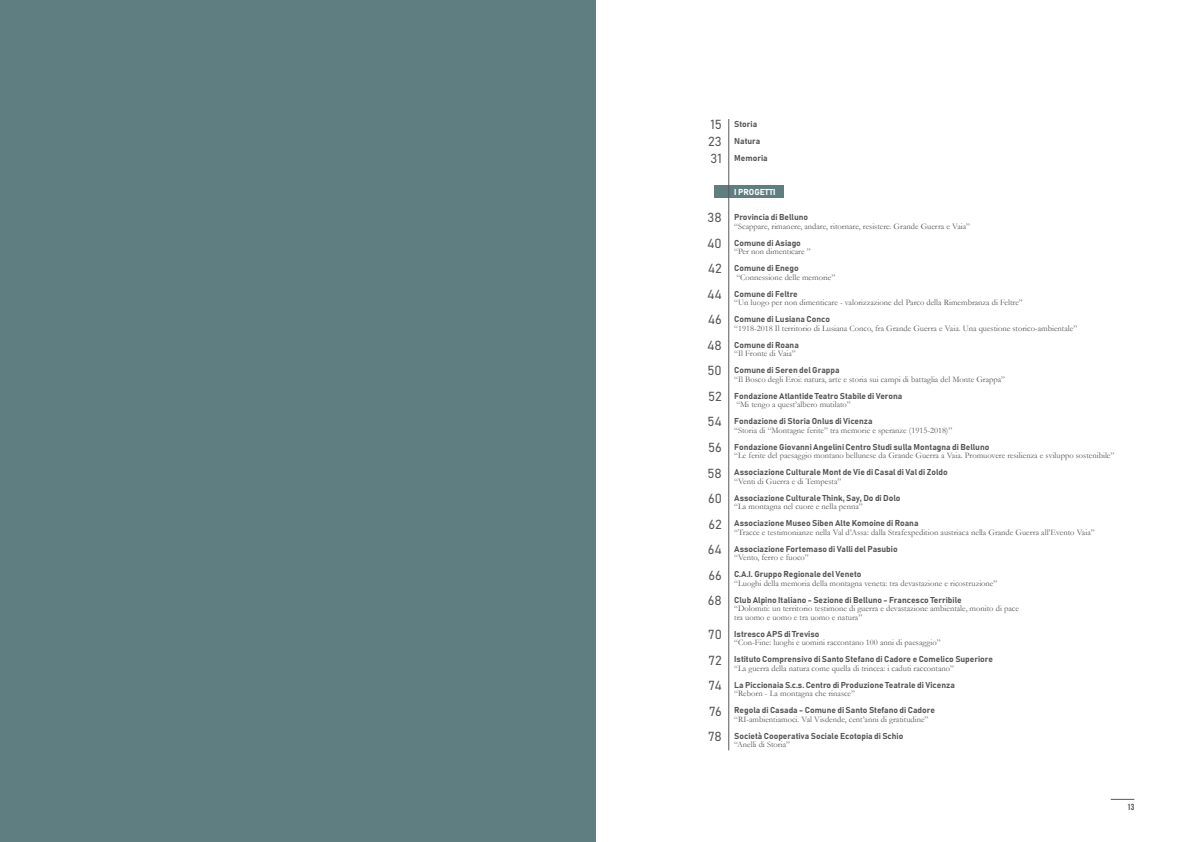
<style>
.page{position:relative;width:1191px;height:842px;background:#fff}
.page>*{position:absolute;margin:0;border:0;box-sizing:border-box;transform-origin:0 0}
.t1{font:13px/25.5px "Bahnschrift";color:#575756;text-align:justify}
.t2{font:9px "Bebas Neue";color:#575756}
.t3{font:8.5px/8.5px "Garamond";color:#575756}
.t4{font:8.5px/17px "Bahnschrift";color:#575756}
.t5{font:8.5px "Bahnschrift";color:#fff}
.s1{font-family:"Helvetica Neue LT Std";font-weight:700;font-stretch:condensed}
</style>
<div class="page">
<svg style="left:1110px;top:799px;width:24px;height:1px"></svg>
<div style="left:714px;top:185px;width:70px;height:13px;background:#5f7e81"></div>
<hr style="left:728px;top:119px;width:1px;height:631px;background:#575756">
<div style="left:0;top:0;width:595px;height:842px;background:#5f7e81"></div>
<h1 class="t1" style="left:708px;top:116px;width:15px;line-height:16.8px">15<br>23<br>31</h1>
<h1 class="t1" style="left:707px;top:205px;width:16px">38<br>40<br>42<br>44<br>46<br>48<br>50<br>52<br>54<br>56<br>58<br>60<br>62<br>64<br>66<br>68</h1>
<h1 class="t1" style="left:708px;top:621px;width:15px">70<br>72<br>74<br>76<br>78</h1>
<p class="t4" style="left:734px;top:115px;width:35px">Storia<br>Natura<br>Memoria</p>
<p class="t5" style="left:734px;top:186px;width:43px">I PROGETTI</p>
<p class="t4" style="left:734px;top:208px;width:75px">Provincia di Belluno</p>
<p class="t3" style="left:734px;top:222px;width:237px">“Scappare, rimanere, andare, ritornare, resistere. Grande Guerra e Vaia”</p>
<p class="t4" style="left:734px;top:234px;width:68px">Comune di Asiago</p>
<p class="t3" style="left:734px;top:247px;width:78px">“Per non dimenticare ”</p>
<p class="t4" style="left:734px;top:259px;width:66px">Comune di Enego</p>
<p class="t3" style="left:736px;top:273px;width:100px">“Connessione delle memorie”</p>
<p class="t4" style="left:734px;top:285px;width:65px">Comune di Feltre</p>
<p class="t3" style="left:734px;top:298px;width:290px">“Un luogo per non dimenticare - valorizzazione del Parco della Rimembranza di Feltre”</p>
<p class="t4" style="left:734px;top:310px;width:97px">Comune di Lusiana Conco</p>
<p class="t3" style="left:734px;top:324px;width:344px">“1918-2018 Il territorio di Lusiana Conco, fra Grande Guerra e Vaia. Una questione storico-ambientale”</p>
<p class="t4" style="left:734px;top:336px;width:66px">Comune di Roana</p>
<p class="t3" style="left:734px;top:349px;width:63px">“Il Fronte di Vaia”</p>
<p class="t4" style="left:734px;top:361px;width:107px">Comune di Seren del Grappa</p>
<p class="t3" style="left:734px;top:375px;width:272px">“Il Bosco degli Eroi: natura, arte e storia sui campi di battaglia del Monte Grappa”</p>
<p class="t4" style="left:734px;top:387px;width:170px">Fondazione Atlantide Teatro Stabile di Verona</p>
<p class="t3" style="left:736px;top:400px;width:116px">“Mi tengo a quest’albero mutilato”</p>
<p class="t4" style="left:734px;top:412px;width:140px">Fondazione di Storia Onlus di Vicenza</p>
<p class="t3" style="left:734px;top:426px;width:219px">“Storia di “Montagne ferite” tra memorie e speranze (1915-2018)”</p>
<p class="t4" style="left:734px;top:438px;width:257px">Fondazione Giovanni Angelini Centro Studi sulla Montagna di Belluno</p>
<p class="t3" style="left:734px;top:451px;width:381px">“Le ferite del paesaggio montano bellunese da Grande Guerra a Vaia. Promuovere resilienza e sviluppo sostenibile”</p>
<p class="t4" style="left:734px;top:463px;width:215px">Associazione Culturale Mont de Vie di Casal di Val di Zoldo</p>
<p class="t3" style="left:734px;top:477px;width:108px">“Venti di Guerra e di Tempesta”</p>
<p class="t4" style="left:734px;top:489px;width:168px">Associazione Culturale Think<span class="s1">,</span> Say<span class="s1">,</span> Do di Dolo</p>
<p class="t3" style="left:734px;top:502px;width:130px">“La montagna nel cuore e nella penna”</p>
<p class="t4" style="left:734px;top:514px;width:186px">Associazione Museo Siben Alte Komoine di Roana</p>
<p class="t3" style="left:734px;top:528px;width:362px">“Tracce e testimonianze nella Val d’Assa: dalla Strafexpedition austriaca nella Grande Guerra all’Evento Vaia”</p>
<p class="t4" style="left:734px;top:540px;width:165px">Associazione Fortemaso di Valli del Pasubio</p>
<p class="t3" style="left:734px;top:553px;width:76px">“Vento, ferro e fuoco”</p>
<p class="t4" style="left:734px;top:565px;width:129px">C.A.I. Gruppo Regionale del Veneto</p>
<p class="t3" style="left:734px;top:579px;width:264px">“Luoghi della memoria della montagna veneta: tra devastazione e ricostruzione”</p>
<p class="t4" style="left:734px;top:591px;width:229px">Club Alpino Italiano - Sezione di Belluno - Francesco Terribile</p>
<p class="t3" style="left:734px;top:604px;width:286px">“Dolomiti: un territorio testimone di guerra e devastazione ambientale, monito di pace tra uomo e uomo e tra uomo e natura”</p>
<p class="t4" style="left:734px;top:625px;width:87px">Istresco APS di Treviso</p>
<p class="t3" style="left:734px;top:638px;width:208px">“Con-Fine: luoghi e uomini raccontano 100 anni di paesaggio”</p>
<p class="t4" style="left:734px;top:650px;width:260px">Istituto Comprensivo di Santo Stefano di Cadore e Comelico Superiore</p>
<p class="t3" style="left:734px;top:664px;width:221px">“La guerra della natura come quella di trincea: i caduti raccontano”</p>
<p class="t4" style="left:734px;top:676px;width:222px">La Piccionaia S.c.s. Centro di Produzione Teatrale di Vicenza</p>
<p class="t3" style="left:734px;top:689px;width:122px">“Reborn - La montagna che rinasce”</p>
<p class="t4" style="left:734px;top:701px;width:202px">Regola di Casada - Comune di Santo Stefano di Cadore</p>
<p class="t3" style="left:734px;top:715px;width:196px">“RI-ambientiamoci. Val Visdende, cent’anni di gratitudine”</p>
<p class="t4" style="left:734px;top:727px;width:170px">Società Cooperativa Sociale Ecotopia di Schio</p>
<p class="t3" style="left:734px;top:740px;width:57px">“Anelli di Storia”</p>
<p class="t2" style="left:1127px;top:802px;width:9px">13</p>
</div>
